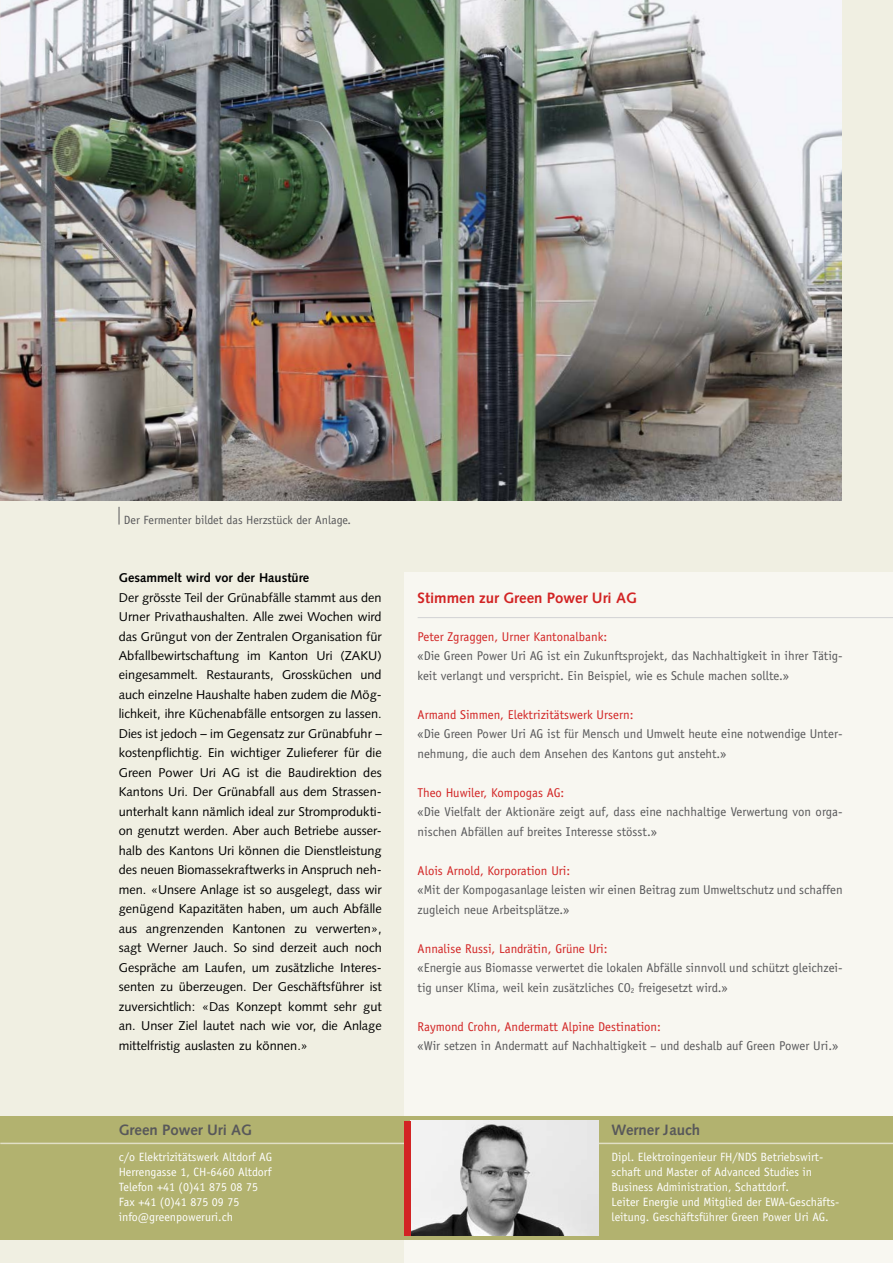
<style>
.page{position:relative;width:893px;height:1263px;background:#f0efe2}
.page>*{position:absolute;margin:0;border:0;box-sizing:border-box;transform-origin:0 0}
.t1{font:700 15px "Syntax";color:#58585a}
.t2{font:700 15px "Syntax";color:#d22424}
.t3{font:12.75px/19.5px "Syntax";color:#000;text-align:justify}
.t4{font:12.75px/19.5px "Officina Sans";color:#58585a}
.t5{font:12.75px "Officina Sans";color:#d22424}
.t6{font:700 12.75px "Syntax";color:#000}
.t7{font:12px/15px "Officina Sans";color:#fff}
.t8{font:12px "Officina Sans";color:#58585a}
</style>
<div class="page">
<div style="left:404px;top:572px;width:489px;height:691px;background:#f8f7f1"></div>
<hr style="left:418px;top:617px;width:475px;height:1px;background:#d1d2d4">
<div style="left:0;top:1116px;width:893px;height:124px;background:#b2b26f"></div>
<hr style="left:0;top:1143px;width:893px;height:1px;background:#e1dfc6">
<img style="left:0;top:0;width:842px;height:500px">
<svg style="left:119px;top:507px;width:1px;height:17px"></svg>
<img style="left:410px;top:1121px;width:189px;height:114px">
<div style="left:404px;top:1121px;width:6px;height:114px;background:#d22424"></div>
<p class="t8" style="left:124px;top:513px;width:229px">Der Fermenter bildet das Herzstück der Anlage.</p>
<p class="t6" style="left:119px;top:570px;width:192px">Gesammelt wird vor der Haustüre</p>
<p class="t3" style="left:119px;top:587px;width:264px">Der grösste Teil der Grünabfälle stammt aus den Urner Privathaushalten. Alle zwei Wochen wird das Grüngut von der Zentralen Organisation für Abfallbewirtschaftung im Kanton Uri (ZAKU) eingesammelt. Restaurants, Grossküchen und auch einzelne Haushalte haben zudem die Mög&shy;lichkeit, ihre Küchenabfälle entsorgen zu lassen.<br>Dies ist jedoch – im Gegensatz zur Grünabfuhr – kostenpflichtig. Ein wichtiger Zulieferer für die Green Power Uri AG ist die Baudirektion des Kantons Uri. Der Grünabfall aus dem Strassen&shy;unterhalt kann nämlich ideal zur Stromprodukti&shy;on genutzt werden. Aber auch Betriebe ausser&shy;halb des Kantons Uri können die Dienstleistung des neuen Biomassekraftwerks in Anspruch neh&shy;men. «Unsere Anlage ist so ausgelegt, dass wir genügend Kapazitäten haben, um auch Abfälle aus angrenzenden Kantonen zu verwerten», sagt Werner Jauch. So sind derzeit auch noch Gespräche am Laufen, um zusätzliche Interes&shy;senten zu überzeugen. Der Geschäftsführer ist zuversichtlich: «Das Konzept kommt sehr gut an. Unser Ziel lautet nach wie vor, die Anlage mittelfristig auslasten zu können.»</p>
<p class="t1" style="left:119px;top:1121px;width:135px">Green Power Uri AG</p>
<p class="t7" style="left:119px;top:1149px;width:155px">c/o Elektrizitätswerk Altdorf AG<br>Herrengasse 1, CH-6460 Altdorf<br>Telefon +41 (0)41 875 08 75<br>Fax +41 (0)41 875 09 75 info@greenpoweruri.ch</p>
<p class="t2" style="left:418px;top:589px;width:221px">Stimmen zur Green Power Uri AG</p>
<p class="t5" style="left:418px;top:629px;width:191px">Peter Zgraggen, Urner Kantonalbank:</p>
<p class="t4" style="left:418px;top:646px;width:426px">«Die Green Power Uri AG ist ein Zukunftsprojekt, das Nachhaltigkeit in ihrer Tätig&shy;keit verlangt und verspricht. Ein Beispiel, wie es Schule machen sollte.»</p>
<p class="t5" style="left:418px;top:707px;width:217px">Armand Simmen, Elektrizitätswerk Ursern:</p>
<p class="t4" style="left:418px;top:724px;width:426px">«Die Green Power Uri AG ist für Mensch und Umwelt heute eine notwendige Unter&shy;nehmung, die auch dem Ansehen des Kantons gut ansteht.»</p>
<p class="t5" style="left:418px;top:785px;width:148px">Theo Huwiler, Kompogas AG:</p>
<p class="t4" style="left:418px;top:802px;width:426px">«Die Vielfalt der Aktionäre zeigt auf, dass eine nachhaltige Verwertung von orga&shy;nischen Abfällen auf breites Interesse stösst.»</p>
<p class="t5" style="left:418px;top:863px;width:154px">Alois Arnold, Korporation Uri:</p>
<p class="t4" style="left:418px;top:880px;width:426px">«Mit der Kompogasanlage leisten wir einen Beitrag zum Umweltschutz und schaffen zugleich neue Arbeitsplätze.»</p>
<p class="t5" style="left:418px;top:941px;width:191px">Annalise Russi, Landrätin, Grüne Uri:</p>
<p class="t4" style="left:418px;top:958px;width:426px">«Energie aus Biomasse verwertet die lokalen Abfälle sinnvoll und schützt gleichzei&shy;tig unser Klima, weil kein zusätzliches CO<sub>2</sub> freigesetzt wird.»</p>
<p class="t5" style="left:418px;top:1019px;width:245px">Raymond Crohn, Andermatt Alpine Destination:</p>
<p class="t4" style="left:418px;top:1036px;width:422px">«Wir setzen in Andermatt auf Nachhaltigkeit – und deshalb auf Green Power Uri.»</p>
<p class="t1" style="left:612px;top:1121px;width:90px">Werner Jauch</p>
<p class="t7" style="left:612px;top:1149px;width:229px">Dipl. Elektroingenieur FH/NDS Betriebswirt&shy;schaft und Master of Advanced Studies in Business Administration, Schattdorf.<br>Leiter Energie und Mitglied der EWA-Geschäfts&shy;leitung. Geschäftsführer Green Power Uri AG.</p>
</div>
